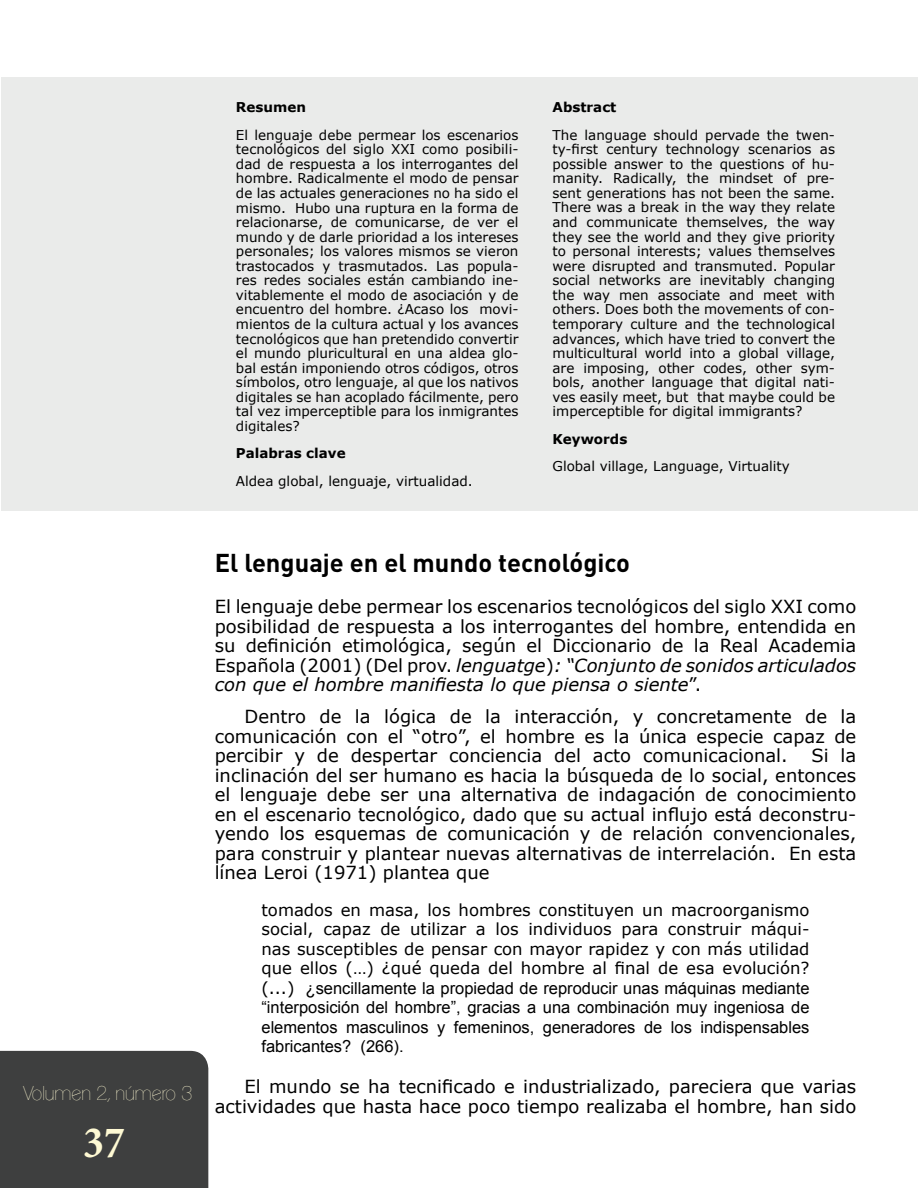
<style>
.page{position:relative;width:918px;height:1188px;background:#fff}
.page>*{position:absolute;margin:0;border:0;box-sizing:border-box;transform-origin:0 0}
.t1{font:700 condensed 45px "Minion Pro";color:#fef9d3}
.t2{font:700 25.5px "DIN Pro";color:#000}
.t3{font:100 19.5px "Clemente P Daa";color:#fef9d3}
.t4{font:18px/19.5px "Verdana";color:#000;text-align:justify}
.t5{font:16.5px/19.5px "Verdana";color:#000;text-align:justify}
.t6{font:16.5px/19.5px "Arial";color:#000;text-align:justify}
.t7{font:13.5px/14.5px "Verdana";color:#000;text-align:justify}
.t8{font:700 13.5px "Verdana";color:#000}
.s1{font-style:italic}
.s2{font-family:"Verdana"}
</style>
<div class="page">
<div style="left:0;top:1050px;width:208px;height:138px;background:#3e3f3f"></div>
<div style="left:1px;top:77px;width:917px;height:433px;background:#eaebea"></div>
<p class="t8" style="left:236px;top:98px;width:71px">Resumen</p>
<p class="t7" style="left:236px;top:127px;width:284px">El lenguaje debe permear los escenarios tecnológicos del siglo XXI como posibili&shy;dad de respuesta a los interrogantes del hombre. Radicalmente el modo de pensar de las actuales generaciones no ha sido el mismo. Hubo una ruptura en la forma de relacionarse, de comunicarse, de ver el mundo y de darle prioridad a los intereses personales; los valores mismos se vieron trastocados y trasmutados. Las popula&shy;res redes sociales están cambiando ine&shy;vitablemente el modo de asociación y de encuentro del hombre. ¿Acaso los movi&shy;mientos de la cultura actual y los avances tecnológicos que han pretendido convertir el mundo pluricultural en una aldea glo&shy;bal están imponiendo otros códigos, otros símbolos, otro lenguaje, al que los nativos digitales se han acoplado fácilmente, pero tal vez imperceptible para los inmigrantes digitales?</p>
<p class="t8" style="left:236px;top:444px;width:111px">Palabras clave</p>
<p class="t7" style="left:236px;top:473px;width:238px">Aldea global, lenguaje, virtualidad.</p>
<p class="t8" style="left:553px;top:98px;width:65px">Abstract</p>
<p class="t7" style="left:553px;top:127px;width:284px">The language should pervade the twen&shy;ty-first century technology scenarios as possible answer to the questions of hu&shy;manity. Radically, the mindset of pre&shy;sent generations has not been the same.<br>There was a break in the way they relate and communicate themselves, the way they see the world and they give priority to personal interests; values themselves were disrupted and transmuted. Popular social networks are inevitably changing the way men associate and meet with others. Does both the movements of con&shy;temporary culture and the technological advances, which have tried to convert the multicultural world into a global village, are imposing, other codes, other sym&shy;bols, another language that digital nati&shy;ves easily meet, but that maybe could be imperceptible for digital immigrants?</p>
<p class="t8" style="left:553px;top:429px;width:76px">Keywords</p>
<p class="t7" style="left:553px;top:459px;width:239px">Global village, Language, Virtuality</p>
<h3 class="t3" style="left:23px;top:1082px;width:171px">Volumen 2, número 3</h3>
<h1 class="t1" style="left:83px;top:1112px;width:43px">37</h1>
<h2 class="t2" style="left:215px;top:546px;width:417px">El lenguaje en el mundo tecnológico</h2>
<p class="t4" style="left:215px;top:597px;width:643px">El lenguaje debe permear los escenarios tecnológicos del siglo XXI como posibilidad de respuesta a los interrogantes del hombre, entendida en su definición etimológica, según el Diccionario de la Real Academia Española (2001) (Del prov. <span class="s1">lenguatge</span>)<span class="s1">: “Conjunto de sonidos articulados con que el hombre manifiesta lo que piensa o siente</span>”.</p>
<h3 class="t4" style="left:215px;top:707px;width:643px;text-indent:30px">Dentro de la lógica de la interacción, y concretamente de la comunicación con el “otro”, el hombre es la única especie capaz de percibir y de despertar conciencia del acto comunicacional.</h3>
<p class="t4" style="left:215px;top:746px;width:643px;text-indent:597px">Si la inclinación del ser humano es hacia la búsqueda de lo social, entonces el lenguaje debe ser una alternativa de indagación de conocimiento en el escenario tecnológico, dado que su actual influjo está deconstru&shy;yendo los esquemas de comunicación y de relación convencionales, para construir y plantear nuevas alternativas de interrelación. En esta línea Leroi (1971) plantea que</p>
<p class="t5" style="left:261px;top:900px;width:550px">tomados en masa, los hombres constituyen un macroorganismo social, capaz de utilizar a los individuos para construir máqui&shy;nas susceptibles de pensar con mayor rapidez y con más utilidad que ellos (…) ¿qué queda del hombre al final de esa evolución?</p>
<p class="t6" style="left:261px;top:979px;width:550px"><span class="s2">(...)</span> ¿sencillamente la propiedad de reproducir unas máquinas mediante “interposición del hombre”, gracias a una combinación muy ingeniosa de elementos masculinos y femeninos, generadores de los indispensables fabricantes? (266).</p>
<h3 class="t4" style="left:215px;top:1077px;width:643px;text-align:right">El mundo se ha tecnificado e industrializado, pareciera que varias actividades que hasta hace poco tiempo realizaba el hombre, han sido</h3>
</div>
